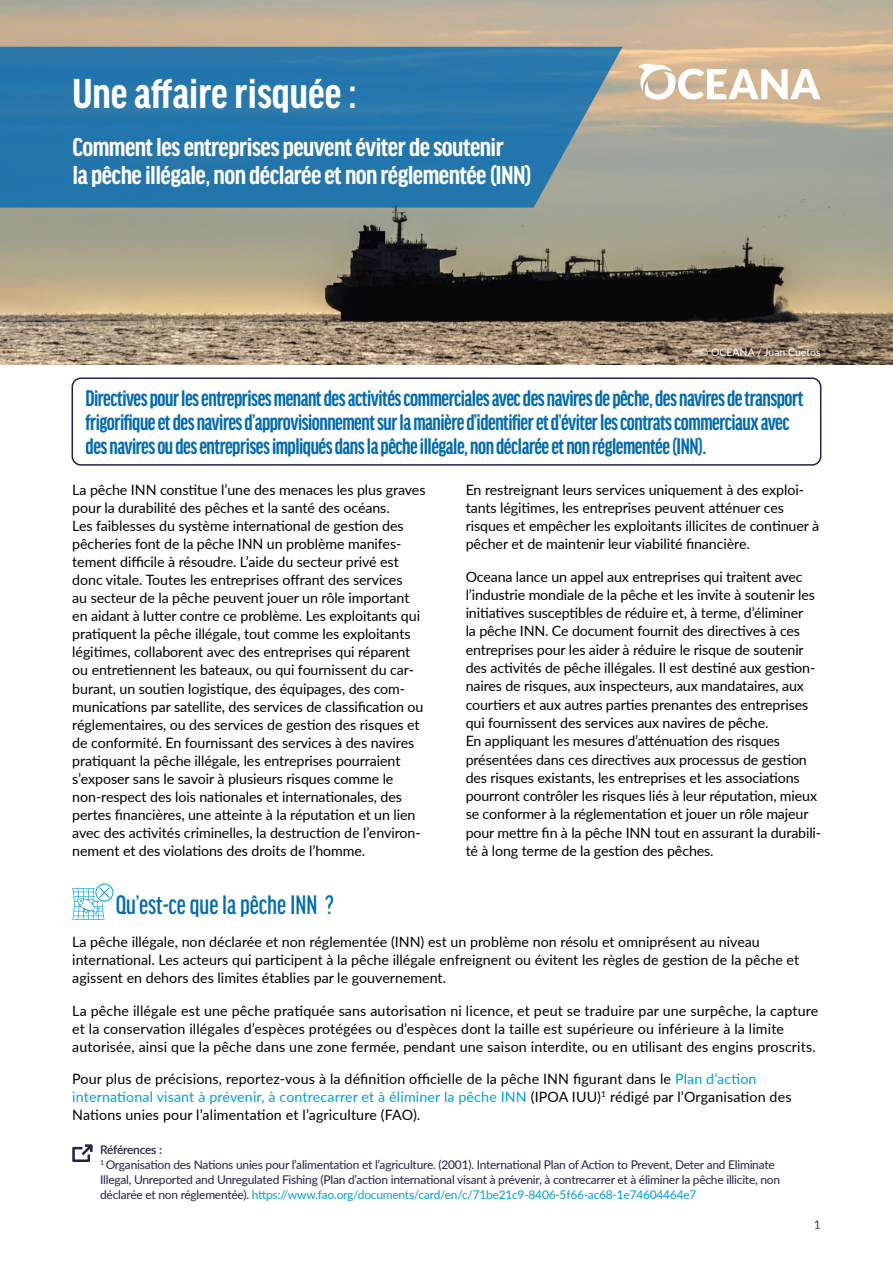
<style>
.page{position:relative;width:893px;height:1263px;background:#fff}
.page>*{position:absolute;margin:0;border:0;box-sizing:border-box;transform-origin:0 0}
.t1{font:700 condensed 44.55px "Good Headline Pro";color:#fff}
.t2{font:500 extra-condensed 28.5px "Good Headline Pro";color:#006ab3}
.t3{font:700 condensed 27.6px/28.8px "Good Headline Pro";letter-spacing:-.02em;color:#fff}
.t4{font:700 extra-condensed 24px/24px "Good Headline Pro";letter-spacing:-.02em;color:#006ab3}
.t5{font:14.25px/18px "Lato";letter-spacing:-.005em;color:#000}
.t6{font:12px/15px "Lato";letter-spacing:-.02em;color:#22214a}
.t7{font:12px "Lato";color:#444442}
.t8{font:10.5px "Lato";color:#fff}
.s1{color:#009fe3}
.s2{font-weight:600}
</style>
<div class="page">
<img style="left:0;top:0;width:893px;height:364px">
<svg style="left:638px;top:63px;width:183px;height:37px"></svg>
<div style="left:701px;top:350px;width:124px;height:11px;background:#000;opacity:.22"></div>
<svg style="left:72px;top:1144px;width:21px;height:18px"></svg>
<svg style="left:72px;top:883px;width:41px;height:37px"></svg>
<div style="left:72px;top:377px;width:749px;height:89px;border:2px solid #22214a;border-radius:9px"></div>
<svg style="left:0;top:47px;width:623px;height:161px;background:#2e7aaa"></svg>
<h1 class="t1" style="left:72px;top:72px;width:286px">Une affaire risquée :</h1>
<h3 class="t3" style="left:72px;top:133px;width:461px">Comment les entreprises peuvent éviter de soutenir<br>la pêche illégale, non déclarée et non réglementée (INN)</h3>
<p class="t8" style="left:700px;top:344px;width:123px">© OCEANA / Juan Cuetos</p>
<p class="t4" style="left:86px;top:386px;width:719px">Directives pour les entreprises menant des activités commerciales avec des navires de pêche, des navires de transport frigorifique et des navires d’approvisionnement sur la manière d’identifier et d’éviter les contrats commerciaux avec des navires ou des entreprises impliqués dans la pêche illégale, non déclarée et non réglementée (INN).</p>
<p class="t5" style="left:72px;top:480px;width:355px">La pêche INN constitue l’une des menaces les plus graves pour la durabilité des pêches et la santé des océans.<br>Les faiblesses du système international de gestion des pêcheries font de la pêche INN un problème manifes&shy;tement difficile à résoudre. L’aide du secteur privé est donc vitale. Toutes les entreprises offrant des services<br>au secteur de la pêche peuvent jouer un rôle important en aidant à lutter contre ce problème. Les exploitants qui pratiquent la pêche illégale, tout comme les exploitants légitimes, collaborent avec des entreprises qui réparent ou entretiennent les bateaux, ou qui fournissent du car&shy;burant, un soutien logistique, des équipages, des com&shy;munications par satellite, des services de classification ou réglementaires, ou des services de gestion des risques et de conformité. En fournissant des services à des navires pratiquant la pêche illégale, les entreprises pourraient s’exposer sans le savoir à plusieurs risques comme le non-respect des lois nationales et internationales, des pertes financières, une atteinte à la réputation et un lien avec des activités criminelles, la destruction de l’environ&shy;nement et des violations des droits de l’homme.</p>
<p class="t5" style="left:466px;top:480px;width:355px">En restreignant leurs services uniquement à des exploi&shy;tants légitimes, les entreprises peuvent atténuer ces risques et empêcher les exploitants illicites de continuer à pêcher et de maintenir leur viabilité financière.</p>
<h2 class="t2" style="left:116px;top:891px;width:220px">Qu’est-ce que la pêche INN ?</h2>
<p class="t5" style="left:72px;top:932px;width:728px">La pêche illégale, non déclarée et non réglementée (INN) est un problème non résolu et omniprésent au niveau international. Les acteurs qui participent à la pêche illégale enfreignent ou évitent les règles de gestion de la pêche et agissent en dehors des limites établies par le gouvernement.</p>
<p class="t5" style="left:466px;top:567px;width:357px">Oceana lance un appel aux entreprises qui traitent avec l’industrie mondiale de la pêche et les invite à soutenir les initiatives susceptibles de réduire et, à terme, d’éliminer<br>la pêche INN. Ce document fournit des directives à ces entreprises pour les aider à réduire le risque de soutenir des activités de pêche illégales. Il est destiné aux gestion&shy;naires de risques, aux inspecteurs, aux mandataires, aux courtiers et aux autres parties prenantes des entreprises qui fournissent des services aux navires de pêche.<br>En appliquant les mesures d’atténuation des risques présentées dans ces directives aux processus de gestion des risques existants, les entreprises et les associations pourront contrôler les risques liés à leur réputation, mieux se conformer à la réglementation et jouer un rôle majeur pour mettre fin à la pêche INN tout en assurant la durabili&shy;té à long terme de la gestion des pêches.</p>
<p class="t5" style="left:72px;top:1001px;width:748px">La pêche illégale est une pêche pratiquée sans autorisation ni licence, et peut se traduire par une surpêche, la capture et la conservation illégales d’espèces protégées ou d’espèces dont la taille est supérieure ou inférieure à la limite autorisée, ainsi que la pêche dans une zone fermée, pendant une saison interdite, ou en utilisant des engins proscrits.</p>
<p class="t5" style="left:72px;top:1069px;width:721px">Pour plus de précisions, reportez-vous à la définition officielle de la pêche INN figurant dans le <span class="s1">Plan d’action international visant à prévenir, à contrecarrer et à éliminer la pêche INN</span> (IPOA IUU)<sup>1</sup> rédigé par l’Organisation des<br>Nations unies pour l’alimentation et l’agriculture (FAO).</p>
<p class="t6" style="left:100px;top:1141px;width:681px"><span class="s2">Références :<br></span><sup>1</sup> Organisation des Nations unies pour l’alimentation et l’agriculture. (2001). International Plan of Action to Prevent, Deter and Eliminate Illegal, Unreported and Unregulated Fishing (Plan d’action international visant à prévenir, à contrecarrer et à éliminer la pêche illicite, non déclarée et non réglementée). <span class="s1">https://www.fao.org/documents/card/en/c/71be21c9-8406-5f66-ac68-1e74604464e7</span></p>
<p class="t7" style="left:814px;top:1216px;width:8px">1</p>
</div>
